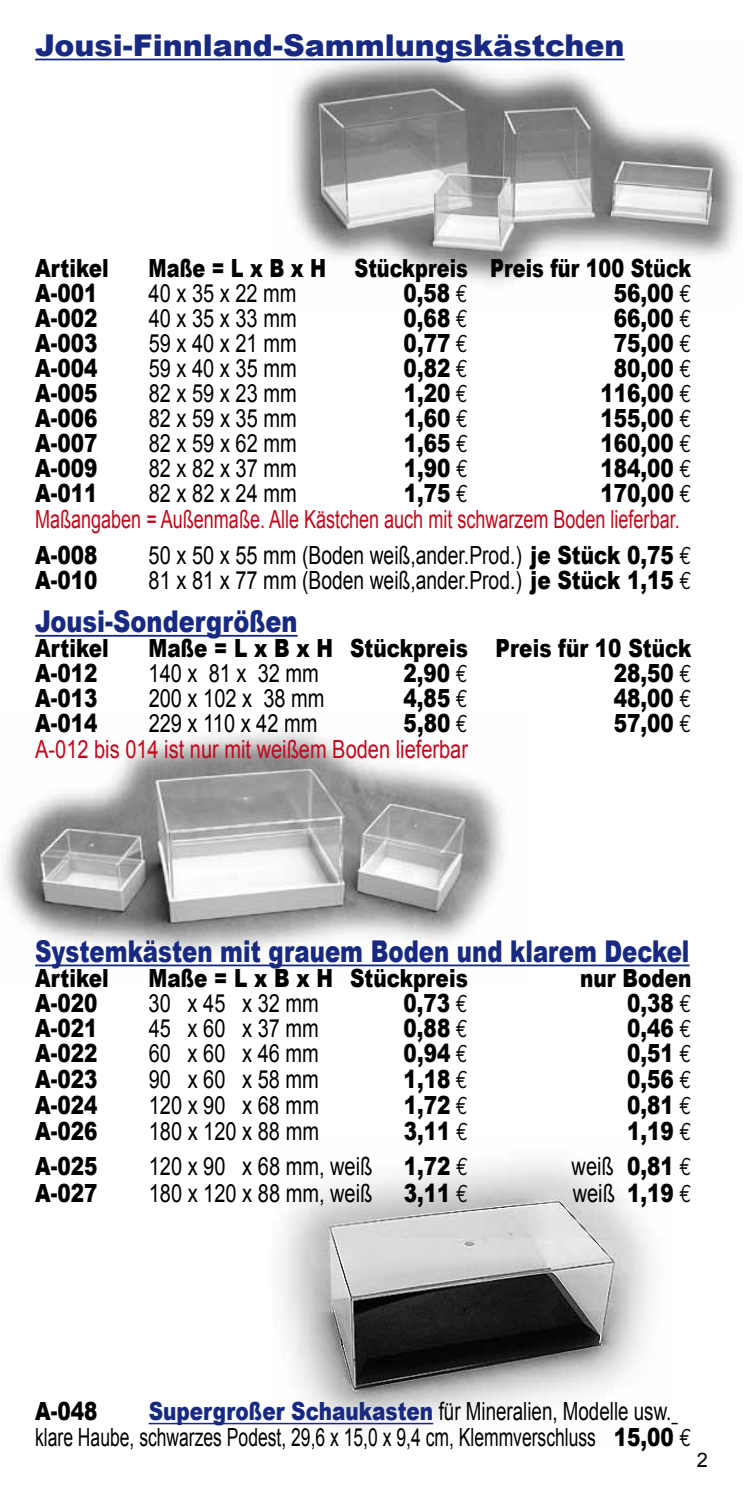
<style>
.page{position:relative;width:745px;height:1489px;background:#fff}
.page>*{position:absolute;margin:0;border:0;box-sizing:border-box;transform-origin:0 0}
.t1{font:900 30px "Arial";color:#172983;scale:.76 1}
.t2{font:900 30px "Arial";color:#172983}
.t3{font:900 30px "Arial";color:#172983;scale:.8 1}
.t4{font:900 25px "Arial";color:#000;scale:.8 1}
.t5{font:25px "Arial";color:#000;scale:.8 1}
.t6{font:25px/25.5px "Arial";color:#000;scale:.75 1}
.t7{font:25px/26.2px "Arial";color:#c4071c;scale:.72 1}
.t8{font:25px "Arial";color:#c4071c;scale:.8 1}
.t9{font:900 25px "Arial";color:#000;scale:.77 1}
.t10{font:20px "Arial";color:#000}
.s1{font-family:"Euro Mono";font-weight:400}
.s2{font-weight:900;color:#000}
.s3{font-family:"Euro Mono";color:#000}
.s4{font-weight:900}
.s5{font-family:"Euro Mono"}
.s6{font-weight:900;color:#172983}
</style>
<div class="page">
<img style="left:269px;top:1163px;width:404px;height:265px">
<img style="left:273px;top:58px;width:468px;height:225px">
<img style="left:4px;top:731px;width:520px;height:236px">
<hr style="left:35px;top:59px;width:589px;height:1px;background:#172983">
<hr style="left:35px;top:635px;width:262px;height:1px;background:#172983">
<hr style="left:35px;top:964px;width:654px;height:2px;background:#172983">
<hr style="left:148px;top:1422px;width:285px;height:2px;background:#172983">
<svg style="left:671px;top:1422px;width:6px;height:2px"></svg>
<p class="t2" style="left:35px;top:28px;width:590px">Jousi-Finnland-Sammlungskästchen</p>
<p class="t4" style="left:35px;top:254px;width:94px">Artikel</p>
<p class="t9" style="left:148px;top:254px;width:706px">Maße = L x B x H Stückpreis Preis für 100 Stück</p>
<p class="t4" style="left:35px;top:279px;width:79px">A-001</p>
<p class="t5" style="left:148px;top:276px;width:186px">40 x 35 x 22 mm</p>
<p class="t4" style="left:403px;top:279px;width:82px">0,58 <span class="s1">€</span></p>
<p class="t4" style="left:613px;top:279px;width:98px">56,00 <span class="s1">€</span></p>
<p class="t4" style="left:35px;top:304px;width:79px">A-002</p>
<p class="t5" style="left:148px;top:301px;width:186px">40 x 35 x 33 mm</p>
<p class="t4" style="left:403px;top:304px;width:82px">0,68 <span class="s1">€</span></p>
<p class="t4" style="left:613px;top:304px;width:98px">66,00 <span class="s1">€</span></p>
<p class="t4" style="left:35px;top:329px;width:79px">A-003</p>
<p class="t5" style="left:149px;top:326px;width:186px">59 x 40 x 21 mm</p>
<p class="t4" style="left:403px;top:329px;width:82px">0,77 <span class="s1">€</span></p>
<p class="t4" style="left:613px;top:329px;width:98px">75,00 <span class="s1">€</span></p>
<p class="t4" style="left:35px;top:354px;width:79px">A-004</p>
<p class="t5" style="left:149px;top:351px;width:186px">59 x 40 x 35 mm</p>
<p class="t4" style="left:403px;top:354px;width:82px">0,82 <span class="s1">€</span></p>
<p class="t4" style="left:613px;top:354px;width:98px">80,00 <span class="s1">€</span></p>
<p class="t4" style="left:35px;top:379px;width:79px">A-005</p>
<p class="t5" style="left:149px;top:376px;width:186px">82 x 59 x 23 mm</p>
<p class="t4" style="left:403px;top:379px;width:82px">1,20 <span class="s1">€</span></p>
<p class="t4" style="left:600px;top:379px;width:115px">116,00 <span class="s1">€</span></p>
<p class="t4" style="left:35px;top:404px;width:79px">A-006</p>
<p class="t5" style="left:149px;top:401px;width:186px">82 x 59 x 35 mm</p>
<p class="t4" style="left:403px;top:404px;width:82px">1,60 <span class="s1">€</span></p>
<p class="t4" style="left:600px;top:404px;width:115px">155,00 <span class="s1">€</span></p>
<p class="t4" style="left:35px;top:429px;width:79px">A-007</p>
<p class="t5" style="left:149px;top:426px;width:186px">82 x 59 x 62 mm</p>
<p class="t4" style="left:403px;top:429px;width:82px">1,65 <span class="s1">€</span></p>
<p class="t4" style="left:600px;top:429px;width:115px">160,00 <span class="s1">€</span></p>
<p class="t4" style="left:35px;top:454px;width:79px">A-009</p>
<p class="t5" style="left:149px;top:451px;width:186px">82 x 82 x 37 mm</p>
<p class="t4" style="left:403px;top:454px;width:82px">1,90 <span class="s1">€</span></p>
<p class="t4" style="left:600px;top:454px;width:115px">184,00 <span class="s1">€</span></p>
<p class="t4" style="left:35px;top:479px;width:79px">A-011</p>
<p class="t5" style="left:149px;top:476px;width:186px">82 x 82 x 24 mm</p>
<p class="t4" style="left:403px;top:479px;width:82px">1,75 <span class="s1">€</span></p>
<p class="t7" style="left:35px;top:480px;width:912px;text-indent:565px"><span class="s2">170,00</span> <span class="s3">€<br></span>Maßangaben = Außenmaße. Alle Kästchen auch mit schwarzem Boden lieferbar.</p>
<p class="t4" style="left:35px;top:541px;width:79px">A-008</p>
<p class="t5" style="left:148px;top:538px;width:679px">50 x 50 x 55 mm (Boden weiß,ander.Prod.) <span class="s4">je Stück 0,75</span> <span class="s5">€</span></p>
<p class="t4" style="left:35px;top:566px;width:79px">A-010</p>
<p class="t5" style="left:148px;top:563px;width:679px">81 x 81 x 77 mm (Boden weiß,ander.Prod.) <span class="s4">je Stück 1,15</span> <span class="s5">€</span></p>
<p class="t3" style="left:35px;top:604px;width:329px">Jousi-Sondergrößen</p>
<p class="t4" style="left:35px;top:634px;width:94px">Artikel</p>
<p class="t4" style="left:148px;top:634px;width:679px">Maße = L x B x H Stückpreis Preis für 10 Stück</p>
<p class="t4" style="left:35px;top:659px;width:79px">A-012</p>
<p class="t5" style="left:148px;top:657px;width:214px">140 x 81 x 32 mm</p>
<p class="t4" style="left:403px;top:659px;width:82px">2,90 <span class="s1">€</span></p>
<p class="t4" style="left:613px;top:659px;width:98px">28,50 <span class="s1">€</span></p>
<p class="t4" style="left:35px;top:684px;width:79px">A-013</p>
<p class="t5" style="left:148px;top:682px;width:221px">200 x 102 x 38 mm</p>
<p class="t4" style="left:403px;top:684px;width:82px">4,85 <span class="s1">€</span></p>
<p class="t4" style="left:613px;top:684px;width:98px">48,00 <span class="s1">€</span></p>
<p class="t4" style="left:35px;top:709px;width:79px">A-014</p>
<p class="t5" style="left:149px;top:707px;width:212px">229 x 110 x 42 mm</p>
<p class="t4" style="left:403px;top:709px;width:82px">5,80 <span class="s1">€</span></p>
<p class="t4" style="left:613px;top:709px;width:98px">57,00 <span class="s1">€</span></p>
<p class="t8" style="left:35px;top:732px;width:542px">A-012 bis 014 ist nur mit weißem Boden lieferbar</p>
<p class="t1" style="left:35px;top:934px;width:862px">Systemkästen mit grauem Boden und klarem Deckel</p>
<p class="t4" style="left:35px;top:963px;width:94px">Artikel</p>
<p class="t4" style="left:148px;top:963px;width:400px">Maße = L x B x H Stückpreis</p>
<p class="t4" style="left:579px;top:963px;width:140px">nur Boden</p>
<p class="t4" style="left:35px;top:988px;width:79px">A-020</p>
<p class="t5" style="left:148px;top:986px;width:214px">30 x 45 x 32 mm</p>
<p class="t4" style="left:403px;top:988px;width:82px">0,73 <span class="s1">€</span></p>
<p class="t4" style="left:626px;top:988px;width:82px">0,38 <span class="s1">€</span></p>
<p class="t4" style="left:35px;top:1013px;width:79px">A-021</p>
<p class="t5" style="left:148px;top:1011px;width:214px">45 x 60 x 37 mm</p>
<p class="t4" style="left:403px;top:1013px;width:82px">0,88 <span class="s1">€</span></p>
<p class="t4" style="left:626px;top:1013px;width:82px">0,46 <span class="s1">€</span></p>
<p class="t4" style="left:35px;top:1039px;width:79px">A-022</p>
<p class="t5" style="left:149px;top:1037px;width:214px">60 x 60 x 46 mm</p>
<p class="t4" style="left:403px;top:1039px;width:82px">0,94 <span class="s1">€</span></p>
<p class="t4" style="left:626px;top:1039px;width:82px">0,51 <span class="s1">€</span></p>
<p class="t4" style="left:35px;top:1065px;width:79px">A-023</p>
<p class="t5" style="left:149px;top:1063px;width:214px">90 x 60 x 58 mm</p>
<p class="t4" style="left:403px;top:1065px;width:82px">1,18 <span class="s1">€</span></p>
<p class="t4" style="left:626px;top:1065px;width:82px">0,56 <span class="s1">€</span></p>
<p class="t4" style="left:35px;top:1091px;width:79px">A-024</p>
<p class="t5" style="left:149px;top:1088px;width:214px">120 x 90 x 68 mm</p>
<p class="t4" style="left:403px;top:1091px;width:82px">1,72 <span class="s1">€</span></p>
<p class="t4" style="left:626px;top:1091px;width:82px">0,81 <span class="s1">€</span></p>
<p class="t4" style="left:35px;top:1116px;width:79px">A-026</p>
<p class="t5" style="left:149px;top:1114px;width:214px">180 x 120 x 88 mm</p>
<p class="t4" style="left:403px;top:1116px;width:82px">3,11 <span class="s1">€</span></p>
<p class="t4" style="left:626px;top:1116px;width:82px">1,19 <span class="s1">€</span></p>
<p class="t4" style="left:35px;top:1152px;width:79px">A-025</p>
<p class="t5" style="left:149px;top:1150px;width:400px">120 x 90 x 68 mm, weiß <span class="s4">1,72</span> <span class="s5">€</span></p>
<p class="t5" style="left:571px;top:1150px;width:151px">weiß <span class="s4">0,81</span> <span class="s5">€</span></p>
<p class="t4" style="left:35px;top:1178px;width:79px">A-027</p>
<p class="t5" style="left:149px;top:1176px;width:400px">180 x 120 x 88 mm, weiß <span class="s4">3,11</span> <span class="s5">€</span></p>
<p class="t5" style="left:572px;top:1176px;width:150px">weiß <span class="s4">1,19</span> <span class="s5">€</span></p>
<p class="t6" style="left:35px;top:1398px;width:875px;text-indent:114px"><span class="s6">Supergroßer Schaukasten</span> für Mineralien, Modelle usw. klare Haube, schwarzes Podest, 29,6 x 15,0 x 9,4 cm, Klemmverschluss <span class="s4">15,00</span> <span class="s5">€</span></p>
<p class="t4" style="left:35px;top:1397px;width:79px">A-048</p>
<p class="t10" style="left:696px;top:1446px;width:13px">2</p>
</div>
